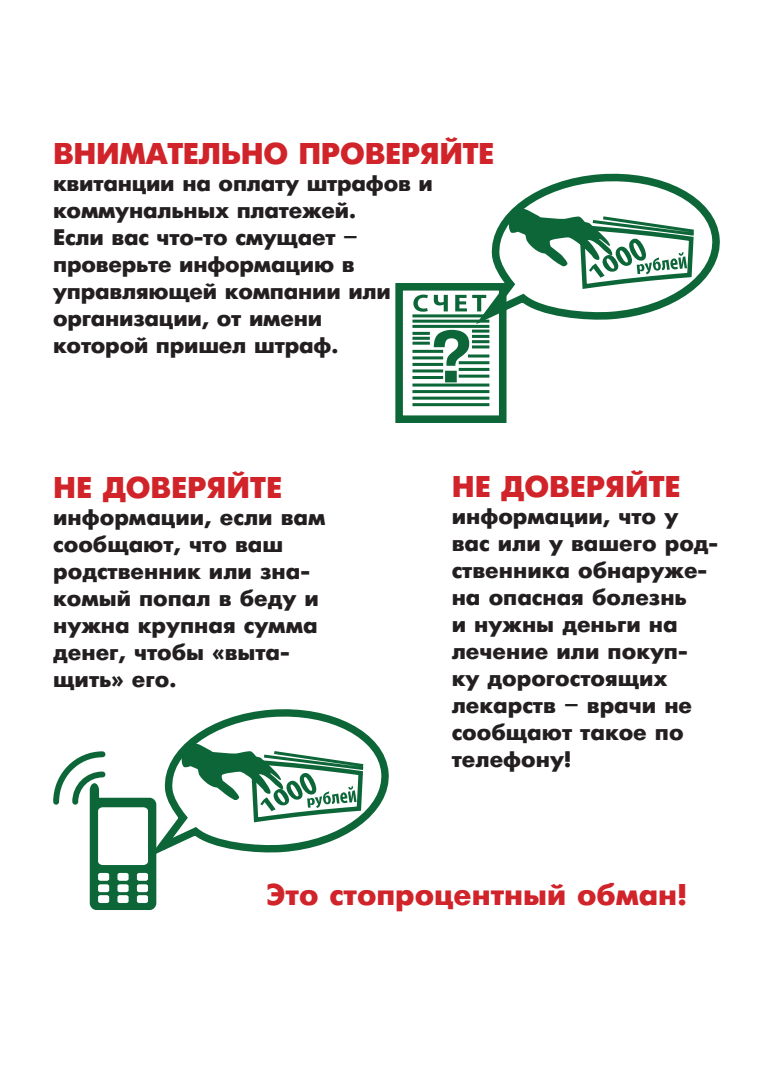
<style>
.page{position:relative;width:773px;height:1078px;background:#fff}
.page>*{position:absolute;margin:0;border:0;box-sizing:border-box;transform-origin:0 0}
.t1{font:700 72.25px "Artsans C";color:#0c6638}
.t2{font:700 30px "Futuris";color:#d1232a}
.t3{font:700 22.5px/27px "Futuris";color:#231f20}
</style>
<div class="page">
<svg style="left:53px;top:709px;width:335px;height:200px"></svg>
<svg style="left:464px;top:229px;width:255px;height:105px"></svg>
<div style="left:395px;top:283px;width:111px;height:140px;border:8px solid #0c6638"></div>
<hr style="left:412px;top:314px;width:77px;height:3px;background:#0c6638">
<hr style="left:412px;top:319px;width:77px;height:3px;background:#0c6638">
<hr style="left:412px;top:325px;width:77px;height:3px;background:#0c6638">
<hr style="left:412px;top:383px;width:77px;height:3px;background:#0c6638">
<hr style="left:412px;top:390px;width:77px;height:3px;background:#0c6638">
<hr style="left:412px;top:396px;width:77px;height:3px;background:#0c6638">
<hr style="left:412px;top:403px;width:77px;height:3px;background:#0c6638">
<hr style="left:412px;top:350px;width:31px;height:3px;background:#0c6638">
<hr style="left:412px;top:356px;width:31px;height:3px;background:#0c6638">
<hr style="left:412px;top:363px;width:31px;height:3px;background:#0c6638">
<hr style="left:412px;top:369px;width:31px;height:3px;background:#0c6638">
<hr style="left:412px;top:376px;width:31px;height:3px;background:#0c6638">
<hr style="left:472px;top:345px;width:17px;height:3px;background:#0c6638">
<hr style="left:472px;top:340px;width:17px;height:3px;background:#0c6638">
<hr style="left:472px;top:335px;width:17px;height:3px;background:#0c6638">
<hr style="left:472px;top:329px;width:17px;height:3px;background:#0c6638">
<hr style="left:412px;top:341px;width:18px;height:3px;background:#0c6638">
<hr style="left:412px;top:337px;width:18px;height:3px;background:#0c6638">
<hr style="left:412px;top:332px;width:18px;height:3px;background:#0c6638">
<hr style="left:468px;top:354px;width:21px;height:3px;background:#0c6638">
<hr style="left:458px;top:361px;width:31px;height:3px;background:#0c6638">
<hr style="left:458px;top:368px;width:31px;height:3px;background:#0c6638">
<hr style="left:458px;top:374px;width:31px;height:3px;background:#0c6638">
<svg style="left:413px;top:294px;width:15px;height:17px"></svg>
<svg style="left:434px;top:295px;width:14px;height:16px"></svg>
<svg style="left:455px;top:173px;width:263px;height:144px"></svg>
<h2 class="t2" style="left:53px;top:137px;width:442px">ВНИМАТЕЛЬНО ПРОВЕРЯЙТЕ</h2>
<p class="t3" style="left:53px;top:170px;width:381px">квитанции на оплату штрафов и коммунальных платежей.<br>Если вас что-то смущает – проверьте информацию в управляющей компании или организации, от имени<br>которой пришел штраф.</p>
<h1 class="t1" style="left:431px;top:317px;width:43px">?</h1>
<h2 class="t2" style="left:53px;top:470px;width:230px">НЕ ДОВЕРЯЙТЕ</h2>
<p class="t3" style="left:53px;top:503px;width:274px">информации, если вам сообщают, что ваш родственник или зна&shy;комый попал в беду и нужна крупная сумма денег, чтобы «выта&shy;щить» его.</p>
<h2 class="t2" style="left:451px;top:469px;width:230px">НЕ ДОВЕРЯЙТЕ</h2>
<p class="t3" style="left:451px;top:502px;width:268px">информации, что у вас или у вашего род&shy;ственника обнаруже&shy;на опасная болезнь<br>и нужны деньги на лечение или покуп&shy;ку дорогостоящих лекарств – врачи не сообщают такое по телефону!</p>
<h2 class="t2" style="left:266px;top:878px;width:422px">Это стопроцентный обман!</h2>
</div>
